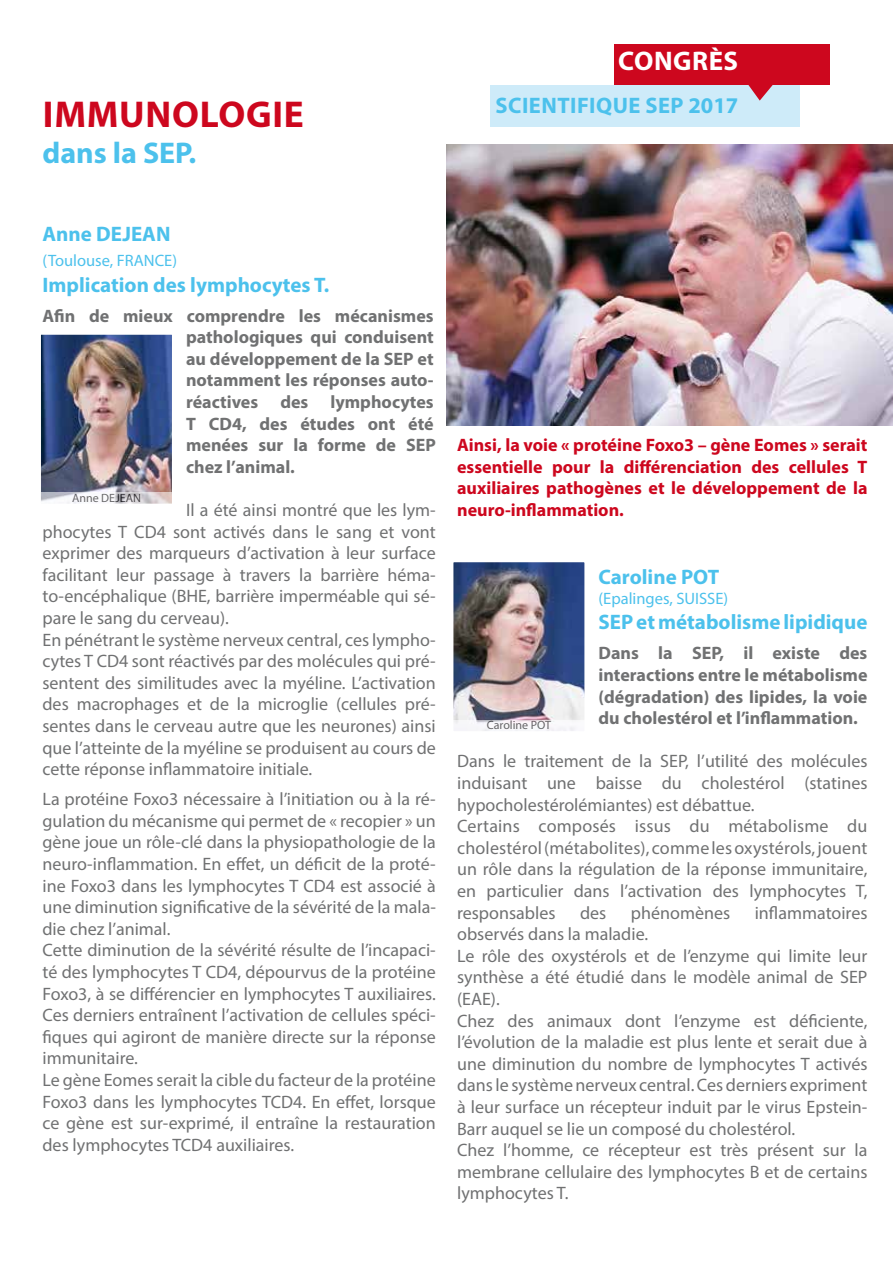
<style>
.page{position:relative;width:893px;height:1263px;background:#fff}
.page>*{position:absolute;margin:0;border:0;box-sizing:border-box;transform-origin:0 0}
.t1{font:700 37.5px "Myriad Pro";letter-spacing:.02em;color:#cd071e}
.t2{font:700 30px "Myriad Pro";color:#4cc1ec}
.t3{font:700 27px "Myriad Pro";letter-spacing:.02em;color:#fff}
.t4{font:700 22.5px "Myriad Pro";letter-spacing:.02em;color:#4cc1ec}
.t5{font:700 21px "Myriad Pro";color:#4cc1ec}
.t6{font:18px/21.6px "Myriad Pro";color:#707172}
.t7{font:700 18px/21.6px "Myriad Pro";color:#707172;text-align:justify}
.t8{font:700 18px/21.6px "Myriad Pro";color:#cd071e;text-align:justify}
.t9{font:16.5px "Myriad Pro";color:#4cc1ec}
.t10{font:12px "Myriad Pro";color:#000}
</style>
<div class="page">
<img style="left:446px;top:145px;width:447px;height:280px">
<div style="left:490px;top:85px;width:309px;height:41px;background:#ceebf9"></div>
<svg style="left:748px;top:85px;width:25px;height:16px"></svg>
<div style="left:614px;top:45px;width:215px;height:40px;background:#cd071e"></div>
<img style="left:42px;top:336px;width:129px;height:157px">
<div style="left:38px;top:332px;width:137px;height:174px;border:3px solid #fff"></div>
<svg style="left:41px;top:493px;width:131px;height:11px"></svg>
<img style="left:455px;top:563px;width:128px;height:157px">
<div style="left:451px;top:559px;width:136px;height:175px;border:3px solid #fff"></div>
<div style="left:453px;top:720px;width:132px;height:11px;background:#f8f7fa"></div>
<h1 class="t1" style="left:43px;top:90px;width:262px">immunologie</h1>
<h2 class="t2" style="left:43px;top:133px;width:155px">dans la SEP.</h2>
<h3 class="t3" style="left:618px;top:44px;width:121px">congrès</h3>
<p class="t4" style="left:496px;top:91px;width:244px">scientifique sep 2017</p>
<p class="t5" style="left:43px;top:220px;width:102px">Anne DEJEAN</p>
<p class="t9" style="left:43px;top:251px;width:93px">(Toulouse, FRAN</p>
<p class="t9" style="left:155px;top:251px;width:24px">CE)</p>
<p class="t5" style="left:43px;top:271px;width:288px">Implication des lymphocytes T.</p>
<p class="t7" style="left:186px;top:304px;width:249px;text-indent:-144px">Afin de mieux comprendre les mécanismes pathologiques qui conduisent au développement de la SEP</p>
<p class="t7" style="left:186px;top:347px;width:249px;text-align:left;text-indent:232px">et notamment les réponses auto&shy;réactives des lymphocytes<br>T CD4, des études ont été menées sur la forme de SEP chez l’animal.</p>
<p class="t6" style="left:43px;top:499px;width:395px;text-indent:144px">I l a été ainsi montré que les lym&shy;phocytes T CD4 sont activés dans le sang et vont exprimer des marqueurs d’activation à leur surface facilitant leur passage à travers la barrière héma&shy;to-encéphalique (BHE, barrière imperméable qui sé&shy;pare le sang du cerveau).<br>En pénétrant le système nerveux central, ces lympho&shy;cytes T CD4 sont réactivés par des molécules qui pré&shy;sentent des similitudes avec la myéline. L’activation des macrophages et de la microglie (cellules pré&shy;sentes dans le cerveau autre que les neurones) ainsi que l’atteinte de la myéline se produisent au cours de cette réponse inflammatoire initiale.</p>
<p class="t6" style="left:43px;top:788px;width:395px">La protéine Foxo3 nécessaire à l’initiation ou à la ré&shy;gulation du mécanisme qui permet de « recopier » un gène joue un rôle-clé dans la physiopathologie de la neuro-inflammation. En effet, un déficit de la proté&shy;ine Foxo3 dans les lymphocytes T CD4 est associé à une diminution significative de la sévérité de la mala&shy;die chez l’animal.<br>Cette diminution de la sévérité résulte de l’incapaci&shy;té des lymphocytes T CD4, dépourvus de la protéine Foxo3, à se différencier en lymphocytes T auxiliaires.<br>Ces derniers entraînent l’activation de cellules spéci&shy;fiques qui agiront de manière directe sur la réponse immunitaire.<br>Le gène Eomes serait la cible du facteur de la protéine Foxo3 dans les lymphocytes TCD4. En effet, lorsque ce gène est sur-exprimé, il entraîne la restauration des lymphocytes TCD4 auxiliaires.</p>
<p class="t10" style="left:72px;top:490px;width:70px">Anne DEJEAN</p>
<p class="t8" style="left:457px;top:434px;width:412px">Ainsi, la voie « protéine Foxo3 – gène Eomes » serait essentielle pour la différenciation des cellules T auxiliaires pathogènes et le développement de la neuro-inflammation.</p>
<p class="t5" style="left:598px;top:563px;width:96px">Caroline POT</p>
<p class="t9" style="left:598px;top:588px;width:131px">(Epalinges, SUISSE)</p>
<p class="t5" style="left:598px;top:608px;width:13px">SEP</p>
<p class="t5" style="left:636px;top:608px;width:233px">et métabolisme lipidique</p>
<p class="t7" style="left:598px;top:642px;width:270px">Dans la SEP, il existe des interactions entre le métabolisme (dégradation) des lipides, la voie du cholestérol et l’inflammation.</p>
<p class="t6" style="left:457px;top:750px;width:412px">Dans le traitement de la SEP, l’utilité des molécules induisant une baisse du cholestérol (statines hypocholestérolémiantes) est débattue.<br>Certains composés issus du métabolisme du cholestérol (métabolites), comme les oxystérols, jouent un rôle dans la régulation de la réponse immunitaire, en particulier dans l’activation des lymphocytes T, responsables</p>
<p class="t10" style="left:487px;top:718px;width:66px">Caroline POT</p>
<p class="t6" style="left:580px;top:901px;width:28px">des</p>
<p class="t6" style="left:631px;top:901px;width:101px">phénomènes</p>
<p class="t6" style="left:755px;top:901px;width:114px">inflammatoires</p>
<p class="t6" style="left:457px;top:923px;width:412px">observés dans la maladie.<br>Le rôle des oxystérols et de l’enzyme qui limite leur synthèse a été étudié dans le modèle animal de SEP (EAE).<br>Chez des animaux dont l’enzyme est déficiente, l’évolution de la maladie est plus lente et serait due à une diminution du nombre de lymphocytes T activés dans le système nerveux central. Ces derniers expriment à leur surface un récepteur induit par le virus Epstein-Barr auquel se lie un composé du cholestérol.<br>Chez l’homme, ce récepteur est très présent sur la membrane cellulaire des lymphocytes B et de certains lymphocytes T.</p>
</div>
